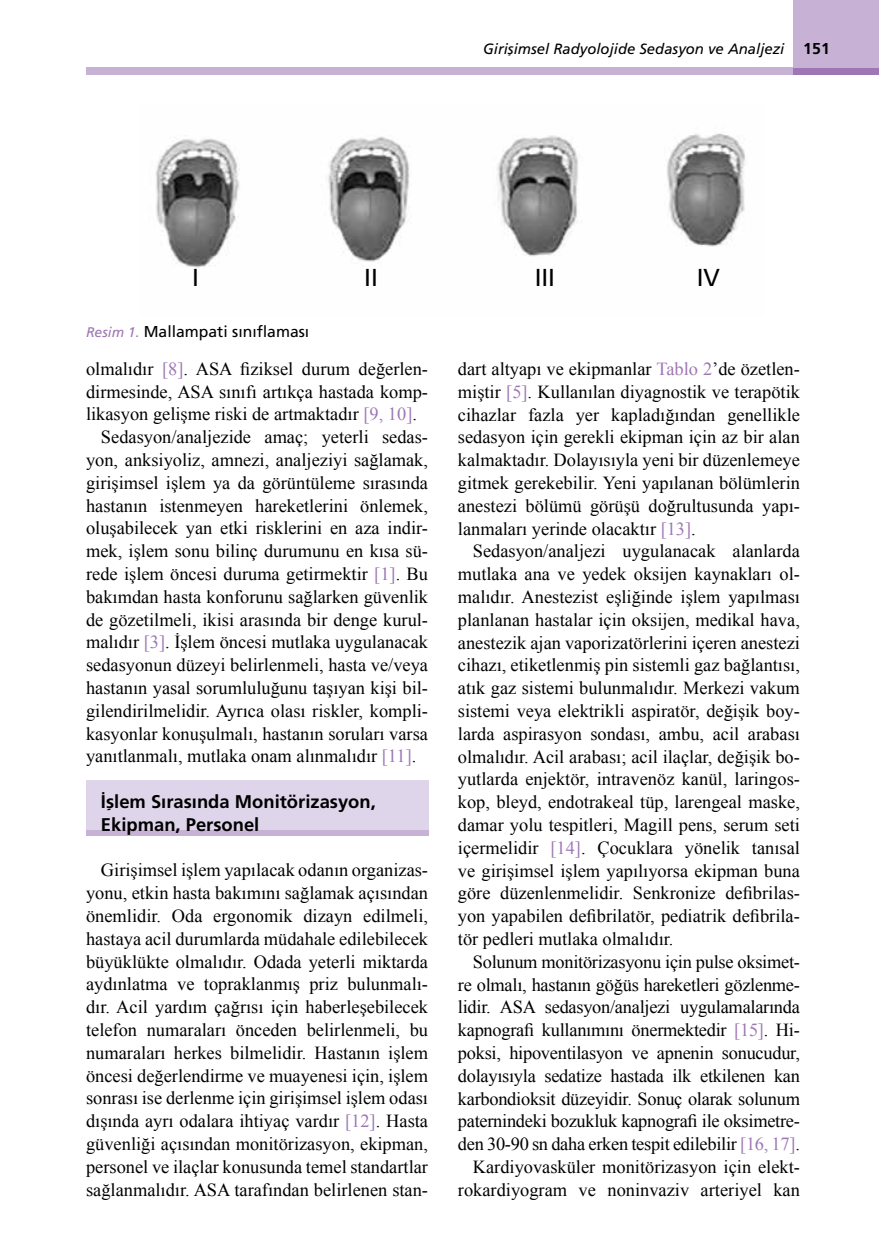
<style>
.page{position:relative;width:879px;height:1260px;background:#fff}
.page>*{position:absolute;margin:0;border:0;box-sizing:border-box;transform-origin:0 0}
.t1{font:24.5px "Frutiger Normal Tr";color:#000}
.t2{font:18.38px/22.8px "Times New Roman";color:#000;text-align:justify}
.t3{font:18.38px/22.8px "Frutiger Bold Tr";color:#000}
.t4{font:15.75px "Frutiger Normal Tr";color:#000}
.t5{font:14.88px "Frutiger Italic Tr";color:#000}
.s1{font-family:"Frutiger Bold Tr";font-size:15.75px}
.s2{font-family:"Frutiger Italic Tr";font-size:14px;color:#9e76b4}
.s3{color:#9e76b4}
</style>
<div class="page">
<div style="left:86px;top:780px;width:342px;height:55px;background:#dfd5ea"></div>
<div style="left:86px;top:831px;width:342px;height:5px;background:#c7b2d6"></div>
<img style="left:155px;top:133px;width:590px;height:135px">
<div style="left:792px;top:68px;width:86px;height:7px;background:#9e76b4"></div>
<div style="left:86px;top:68px;width:706px;height:7px;background:#c7b2d6"></div>
<div style="left:792px;top:0;width:86px;height:68px;background:#c7b2d6"></div>
<p class="t5" style="left:483px;top:40px;width:348px">Girişimsel Radyolojide Sedasyon ve Analjezi <span class="s1">151</span></p>
<h1 class="t1" style="left:192px;top:263px;width:8px">I</h1>
<h1 class="t1" style="left:364px;top:263px;width:15px">II</h1>
<h1 class="t1" style="left:534px;top:263px;width:22px">III</h1>
<h1 class="t1" style="left:696px;top:263px;width:25px">IV</h1>
<p class="t4" style="left:86px;top:322px;width:225px"><span class="s2">Resim 1.</span> Mallampati sınıflaması</p>
<p class="t2" style="left:86px;top:357px;width:343px">olmalıdır <span class="s3">[8]</span>. ASA fiziksel durum değerlen-</p>
<p class="t2" style="left:86px;top:380px;width:343px">dirmesinde, ASA sınıfı artıkça hastada komp-</p>
<p class="t2" style="left:86px;top:403px;width:332px">likasyon gelişme riski de artmaktadır <span class="s3">[9, 10]</span>.</p>
<p class="t2" style="left:101px;top:425px;width:328px">Sedasyon/analjezide amaç; yeterli sedas-</p>
<p class="t2" style="left:86px;top:448px;width:343px">yon, anksiyoliz, amnezi, analjeziyi sağlamak,</p>
<p class="t2" style="left:86px;top:471px;width:343px">girişimsel işlem ya da görüntüleme sırasında</p>
<p class="t2" style="left:86px;top:494px;width:343px">hastanın istenmeyen hareketlerini önlemek,</p>
<p class="t2" style="left:86px;top:517px;width:343px">oluşabilecek yan etki risklerini en aza indir-</p>
<p class="t2" style="left:86px;top:539px;width:343px">mek, işlem sonu bilinç durumunu en kısa sü-</p>
<p class="t2" style="left:86px;top:562px;width:343px">rede işlem öncesi duruma getirmektir <span class="s3">[1]</span>. Bu</p>
<p class="t2" style="left:86px;top:585px;width:343px">bakımdan hasta konforunu sağlarken güvenlik</p>
<p class="t2" style="left:86px;top:608px;width:343px">de gözetilmeli, ikisi arasında bir denge kurul-</p>
<p class="t2" style="left:86px;top:631px;width:343px">malıdır <span class="s3">[3]</span>. İşlem öncesi mutlaka uygulanacak</p>
<p class="t2" style="left:86px;top:653px;width:343px">sedasyonun düzeyi belirlenmeli, hasta ve/veya</p>
<p class="t2" style="left:86px;top:676px;width:343px">hastanın yasal sorumluluğunu taşıyan kişi bil-</p>
<p class="t2" style="left:86px;top:699px;width:343px">gilendirilmelidir. Ayrıca olası riskler, kompli-</p>
<p class="t2" style="left:86px;top:722px;width:343px">kasyonlar konuşulmalı, hastanın soruları varsa</p>
<p class="t2" style="left:86px;top:745px;width:331px">yanıtlanmalı, mutlaka onam alınmalıdır <span class="s3">[11]</span>.</p>
<p class="t3" style="left:101px;top:790px;width:276px">İşlem Sırasında Monitörizasyon,<br>Ekipman, Personel</p>
<p class="t2" style="left:86px;top:859px;width:343px;text-indent:15px">Girişimsel işlem yapılacak odanın organizas&shy;yonu, etkin hasta bakımını sağlamak açısından önemlidir. Oda ergonomik dizayn edilmeli, hastaya acil durumlarda müdahale edilebilecek büyüklükte olmalıdır. Odada yeterli miktarda aydınlatma ve topraklanmış priz bulunmalı&shy;dır. Acil yardım çağrısı için haberleşebilecek telefon numaraları önceden belirlenmeli, bu numaraları herkes bilmelidir. Hastanın işlem öncesi değerlendirme ve muayenesi için, işlem sonrası ise derlenme için girişimsel işlem odası dışında ayrı odalara ihtiyaç vardır <span class="s3">[12]</span>. Hasta güvenliği açısından monitörizasyon, ekipman, personel ve ilaçlar konusunda temel standartlar sağlanmalıdır. ASA tarafından belirlenen stan-</p>
<p class="t2" style="left:457px;top:357px;width:343px">dart altyapı ve ekipmanlar <span class="s3">Tablo 2</span>’de özetlen&shy;miştir <span class="s3">[5]</span>. Kullanılan diyagnostik ve terapötik cihazlar fazla yer kapladığından genellikle sedasyon için gerekli ekipman için az bir alan kalmaktadır. Dolayısıyla yeni bir düzenlemeye gitmek gerekebilir. Yeni yapılanan bölümlerin anestezi bölümü görüşü doğrultusunda yapı&shy;lanmaları yerinde olacaktır <span class="s3">[13]</span>.</p>
<p class="t2" style="left:457px;top:540px;width:343px;text-indent:15px">Sedasyon/analjezi uygulanacak alanlarda mutlaka ana ve yedek oksijen kaynakları ol&shy;malıdır. Anestezist eşliğinde işlem yapılması planlanan hastalar için oksijen, medikal hava, anestezik ajan vaporizatörlerini içeren anestezi cihazı, etiketlenmiş pin sistemli gaz bağlantısı, atık gaz sistemi bulunmalıdır. Merkezi vakum sistemi veya elektrikli aspiratör, değişik boy&shy;larda aspirasyon sondası, ambu, acil arabası olmalıdır. Acil arabası; acil ilaçlar, değişik bo&shy;yutlarda enjektör, intravenöz kanül, laringos&shy;kop, bleyd, endotrakeal tüp, larengeal maske, damar yolu tespitleri, Magill pens, serum seti içermelidir <span class="s3">[14]</span>. Çocuklara yönelik tanısal ve girişimsel işlem yapılıyorsa ekipman buna göre düzenlenmelidir. Senkronize defibrilas&shy;yon yapabilen defibrilatör, pediatrik defibrila&shy;tör pedleri mutlaka olmalıdır.</p>
<p class="t2" style="left:457px;top:950px;width:343px;text-align:right">Solunum monitörizasyonu için pulse oksimet&shy;re olmalı, hastanın göğüs hareketleri gözlenme&shy;lidir. ASA sedasyon/analjezi uygulamalarında kapnografi kullanımını önermektedir <span class="s3">[15]</span>. Hi&shy;poksi, hipoventilasyon ve apnenin sonucudur, dolayısıyla sedatize hastada ilk etkilenen kan karbondioksit düzeyidir. Sonuç olarak solunum paternindeki bozukluk kapnografi ile oksimetre&shy;den 30-90 sn daha erken tespit edilebilir <span class="s3">[16, 17]</span>.<br>Kardiyovasküler monitörizasyon için elekt&shy;rokardiyogram ve noninvaziv arteriyel kan</p>
</div>
